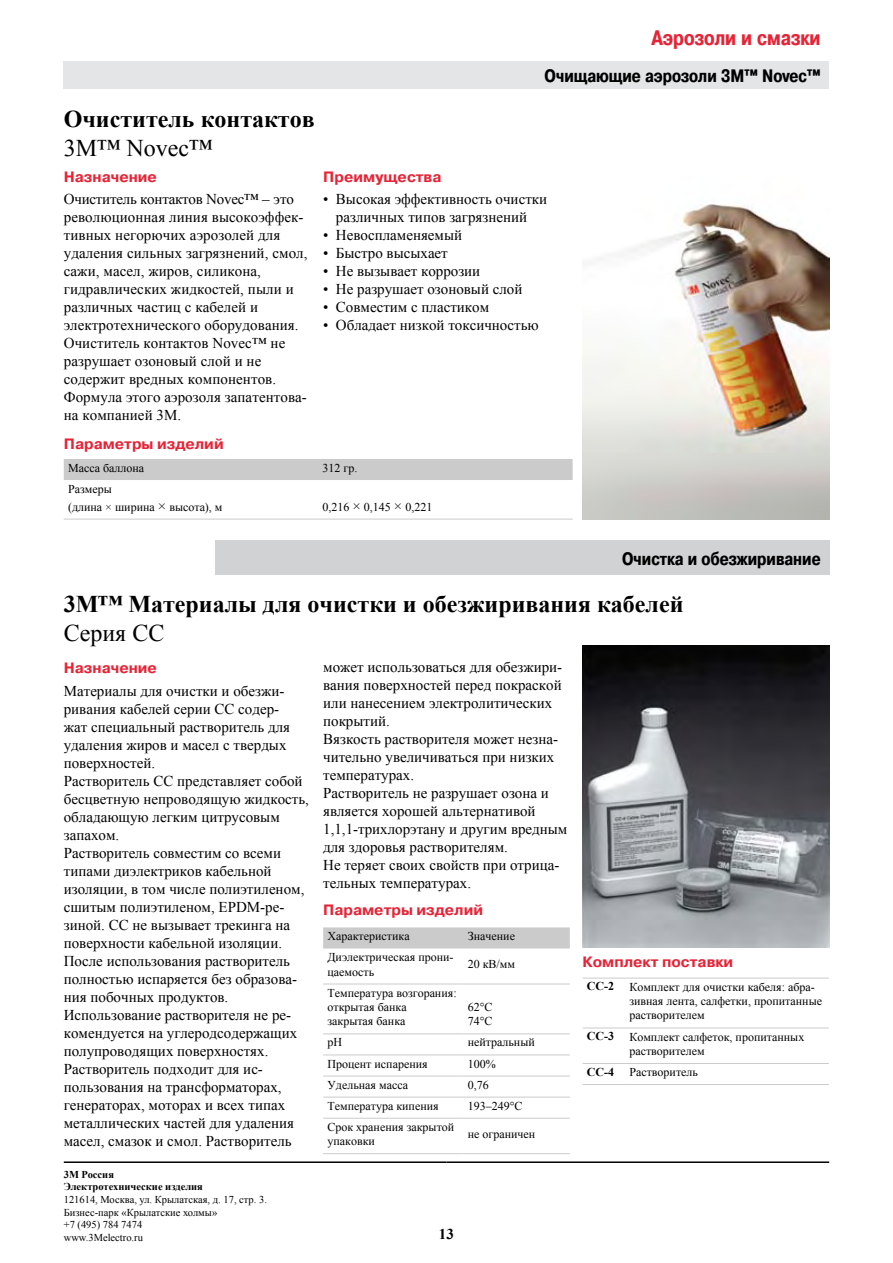
<style>
.page{position:relative;width:893px;height:1263px;background:#fff}
.page>*{position:absolute;margin:0;border:0;box-sizing:border-box;transform-origin:0 0}
.t1{font:700 24px "Times New Roman";color:#000}
.t2{font:24px "Times New Roman";color:#000}
.t3{font:700 21px "Pragmatica Cond C";color:#e62437}
.t4{font:700 18px "Pragmatica Cond C";color:#000}
.t5{font:15px/18px "Times New Roman";color:#000}
.t6{font:700 15px "Pragmatica C";color:#e62437}
.t7{font:700 15px "Times New Roman";color:#000}
.t8{font:12px/14.4px "Times New Roman";color:#000}
.t9{font:700 12px "Times New Roman";color:#000}
.t10{font:10.5px/12.6px "Times New Roman";color:#000}
.t11{font:700 10.5px/12.5px "Times New Roman";color:#000}
.s1{font-size:15px}
</style>
<div class="page">
<hr style="left:64px;top:1161px;width:382px;height:2px;background:#000">
<hr style="left:446px;top:1161px;width:383px;height:2px;background:#000">
<div style="left:64px;top:62px;width:765px;height:27px;background:#e3e5e6"></div>
<img style="left:583px;top:204px;width:246px;height:315px">
<div style="left:215px;top:540px;width:614px;height:34px;background:#d0d2d4"></div>
<div style="left:323px;top:927px;width:247px;height:21px;background:#cbcbcb"></div>
<hr style="left:323px;top:984px;width:140px;height:1px;background:#cbcbcb">
<hr style="left:463px;top:984px;width:107px;height:1px;background:#cbcbcb">
<hr style="left:323px;top:1033px;width:140px;height:1px;background:#cbcbcb">
<hr style="left:463px;top:1033px;width:107px;height:1px;background:#cbcbcb">
<hr style="left:323px;top:1054px;width:140px;height:1px;background:#cbcbcb">
<hr style="left:463px;top:1054px;width:107px;height:1px;background:#cbcbcb">
<hr style="left:323px;top:1076px;width:140px;height:1px;background:#cbcbcb">
<hr style="left:463px;top:1076px;width:107px;height:1px;background:#cbcbcb">
<hr style="left:323px;top:1097px;width:140px;height:1px;background:#cbcbcb">
<hr style="left:463px;top:1097px;width:107px;height:1px;background:#cbcbcb">
<hr style="left:323px;top:1118px;width:140px;height:1px;background:#cbcbcb">
<hr style="left:463px;top:1118px;width:107px;height:1px;background:#cbcbcb">
<hr style="left:323px;top:1153px;width:140px;height:1px;background:#cbcbcb">
<hr style="left:463px;top:1153px;width:107px;height:1px;background:#cbcbcb">
<hr style="left:583px;top:978px;width:42px;height:1px;background:#cbcbcb">
<hr style="left:625px;top:978px;width:204px;height:1px;background:#cbcbcb">
<hr style="left:583px;top:1027px;width:42px;height:1px;background:#cbcbcb">
<hr style="left:625px;top:1027px;width:204px;height:1px;background:#cbcbcb">
<hr style="left:583px;top:1063px;width:42px;height:1px;background:#cbcbcb">
<hr style="left:625px;top:1063px;width:204px;height:1px;background:#cbcbcb">
<hr style="left:583px;top:1084px;width:42px;height:1px;background:#cbcbcb">
<hr style="left:625px;top:1084px;width:204px;height:1px;background:#cbcbcb">
<img style="left:583px;top:645px;width:246px;height:302px">
<div style="left:64px;top:459px;width:509px;height:21px;background:#cbcbcb"></div>
<hr style="left:64px;top:519px;width:254px;height:1px;background:#cbcbcb">
<hr style="left:318px;top:519px;width:255px;height:1px;background:#cbcbcb">
<h1 class="t1" style="left:64px;top:102px;width:252px">Очиститель контактов</h1>
<h1 class="t2" style="left:64px;top:131px;width:151px">3M™ Novec™</h1>
<p class="t6" style="left:64px;top:168px;width:95px">Назначение</p>
<p class="t5" style="left:64px;top:190px;width:245px">Очиститель контактов Novec™ – это революционная линия высокоэффек&shy;тивных негорючих аэрозолей для удаления сильных загрязнений, смол, сажи, масел, жиров, силикона, гидравлических жидкостей, пыли и различных частиц с кабелей и электротехнического оборудования.<br>Очиститель контактов Novec™ не разрушает озоновый слой и не содержит вредных компонентов.<br>Формула этого аэрозоля запатентова&shy;на компанией 3М.</p>
<h2 class="t3" style="left:652px;top:26px;width:170px">Аэрозоли и смазки</h2>
<p class="t4" style="left:545px;top:66px;width:278px">Очищающие аэрозоли 3M™ Novec™</p>
<p class="t6" style="left:323px;top:168px;width:120px">Преимущества</p>
<p class="t5" style="left:323px;top:190px;width:226px;text-align:center">• Высокая эффективность очистки различных типов загрязнений</p>
<p class="t5" style="left:323px;top:226px;width:140px">• Невоспламеняемый</p>
<p class="t5" style="left:323px;top:244px;width:126px">• Быстро высыхает</p>
<p class="t5" style="left:323px;top:262px;width:159px">• Не вызывает коррозии</p>
<p class="t5" style="left:323px;top:280px;width:201px">• Не разрушает озоновый слой</p>
<p class="t5" style="left:323px;top:298px;width:168px">• Совместим с пластиком</p>
<p class="t5" style="left:323px;top:316px;width:217px">• Обладает низкой токсичностью</p>
<p class="t6" style="left:64px;top:435px;width:161px">Параметры изделий</p>
<p class="t8" style="left:68px;top:460px;width:78px">Масса баллона</p>
<p class="t8" style="left:322px;top:460px;width:36px">312 гр.</p>
<p class="t8" style="left:68px;top:479px;width:156px;line-height:18px">Размеры<br>(длина × ширина <span class="s1">×</span> высота), м</p>
<p class="t8" style="left:322px;top:499px;width:111px">0,216 <span class="s1">×</span> 0,145 <span class="s1">×</span> 0,221</p>
<p class="t4" style="left:622px;top:548px;width:200px">Очистка и обезжиривание</p>
<h1 class="t1" style="left:64px;top:587px;width:621px">3M™ Материалы для очистки и обезжиривания кабелей</h1>
<h1 class="t2" style="left:64px;top:617px;width:102px">Серия СС</h1>
<p class="t6" style="left:64px;top:660px;width:95px">Назначение</p>
<p class="t5" style="left:64px;top:681px;width:247px">Материалы для очистки и обезжи&shy;ривания кабелей серии СС содер-<br>жат специальный растворитель для удаления жиров и масел с твердых поверхностей.<br>Растворитель СС представляет собой бесцветную непроводящую жидкость, обладающую легким цитрусовым запахом.<br>Растворитель совместим со всеми типами диэлектриков кабельной изоляции, в том числе полиэтиленом, сшитым полиэтиленом, EPDM-ре&shy;зиной. СС не вызывает трекинга на поверхности кабельной изоляции.<br>После использования растворитель полностью испаряется без образова&shy;ния побочных продуктов.<br>Использование растворителя не ре&shy;комендуется на углеродсодержащих полупроводящих поверхностях.<br>Растворитель подходит для ис&shy;пользования на трансформаторах, генераторах, моторах и всех типах металлических частей для удаления масел, смазок и смол. Растворитель</p>
<p class="t11" style="left:64px;top:1168px;width:141px">3М Россия<br>Электротехнические изделия</p>
<p class="t10" style="left:64px;top:1193px;width:205px">121614, Москва, ул. Крылатская, д. 17, стр. 3.<br>Бизнес-парк «Крылатские холмы»<br>+7 (495) 784 7474<br>www.3Melectro.ru</p>
<p class="t5" style="left:323px;top:658px;width:246px">может использоваться для обезжири&shy;вания поверхностей перед покраской или нанесением электролитических покрытий.<br>Вязкость растворителя может незна&shy;чительно увеличиваться при низких температурах.<br>Растворитель не разрушает озона и является хорошей альтернативой<br>1,1,1-трихлорэтану и другим вредным для здоровья растворителям.<br>Не теряет своих свойств при отрица&shy;тельных температурах.</p>
<p class="t6" style="left:323px;top:901px;width:161px">Параметры изделий</p>
<p class="t8" style="left:327px;top:928px;width:84px">Характеристика</p>
<p class="t8" style="left:468px;top:928px;width:49px">Значение</p>
<p class="t8" style="left:327px;top:950px;width:128px">Диэлектрическая прони&shy;цаемость</p>
<p class="t8" style="left:468px;top:957px;width:49px">20 кВ/мм</p>
<p class="t8" style="left:327px;top:985px;width:131px">Температура возгорания: открытая банка<br>закрытая банка</p>
<p class="t8" style="left:468px;top:999px;width:26px">62°С<br>74°С</p>
<p class="t8" style="left:327px;top:1035px;width:16px">pH</p>
<p class="t8" style="left:468px;top:1035px;width:69px">нейтральный</p>
<p class="t8" style="left:327px;top:1056px;width:102px">Процент испарения</p>
<p class="t8" style="left:468px;top:1056px;width:29px">100%</p>
<p class="t8" style="left:327px;top:1077px;width:82px">Удельная масса</p>
<p class="t8" style="left:468px;top:1077px;width:22px">0,76</p>
<p class="t8" style="left:327px;top:1098px;width:113px">Температура кипения</p>
<p class="t8" style="left:468px;top:1098px;width:56px">193–249°С</p>
<p class="t8" style="left:327px;top:1119px;width:128px">Срок хранения закрытой упаковки</p>
<p class="t8" style="left:468px;top:1126px;width:69px">не ограничен</p>
<p class="t7" style="left:439px;top:1224px;width:16px">13</p>
<p class="t6" style="left:583px;top:954px;width:152px">Комплект поставки</p>
<p class="t9" style="left:587px;top:978px;width:29px">СС-2</p>
<p class="t8" style="left:629px;top:979px;width:194px">Комплект для очистки кабеля: абра&shy;зивная лента, салфетки, пропитанные растворителем</p>
<p class="t9" style="left:587px;top:1028px;width:29px">СС-3</p>
<p class="t8" style="left:629px;top:1029px;width:176px">Комплект салфеток, пропитанных растворителем</p>
<p class="t9" style="left:587px;top:1063px;width:29px">СС-4</p>
<p class="t8" style="left:629px;top:1065px;width:70px">Растворитель</p>
</div>
